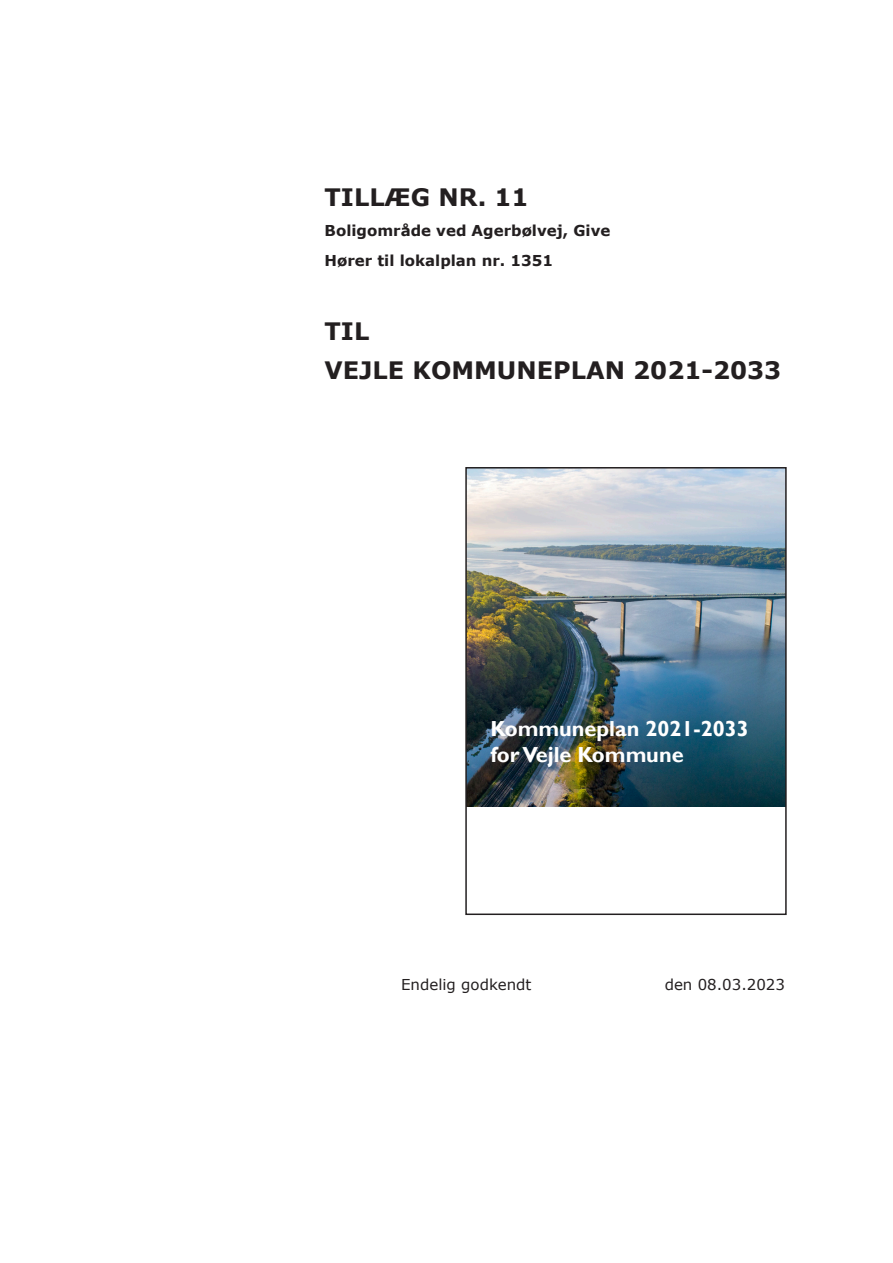
<style>
.page{position:relative;width:893px;height:1263px;background:#fff}
.page>*{position:absolute;margin:0;border:0;box-sizing:border-box;transform-origin:0 0}
.H1_Forside{font:700 24px "Verdana";color:#231f20}
.t1{font:700 21.75px/26.1px "Gill Sans";color:#fff}
.Brødtekst_Forside{font:700 15px "Verdana";color:#231f20}
.Forside_Datoer{font:15px "Verdana";color:#231f20}
</style>
<div class="page">
<img style="left:468px;top:470px;width:316px;height:336px">
<div style="left:465px;top:467px;width:322px;height:448px;border:2px solid #231f20"></div>
<h1 class="H1_Forside" style="left:325px;top:180px;width:206px">TILLÆG NR. 11</h1>
<p class="Brødtekst_Forside" style="left:325px;top:220px;width:287px">Boligområde ved Agerbølvej, Give</p>
<p class="Brødtekst_Forside" style="left:325px;top:250px;width:230px">Hører til lokalplan nr. 1351</p>
<h1 class="H1_Forside" style="left:325px;top:315px;width:46px">TIL</h1>
<h1 class="H1_Forside" style="left:325px;top:354px;width:458px">VEJLE KOMMUNEPLAN 2021-2033</h1>
<h2 class="t1" style="left:491px;top:716px;width:260px">Kommuneplan 2021-2033 for Vejle Kommune</h2>
<p class="Forside_Datoer" style="left:401px;top:974px;width:132px">Endelig godkendt</p>
<p class="Forside_Datoer" style="left:665px;top:974px;width:122px">den 08.03.2023</p>
</div>
